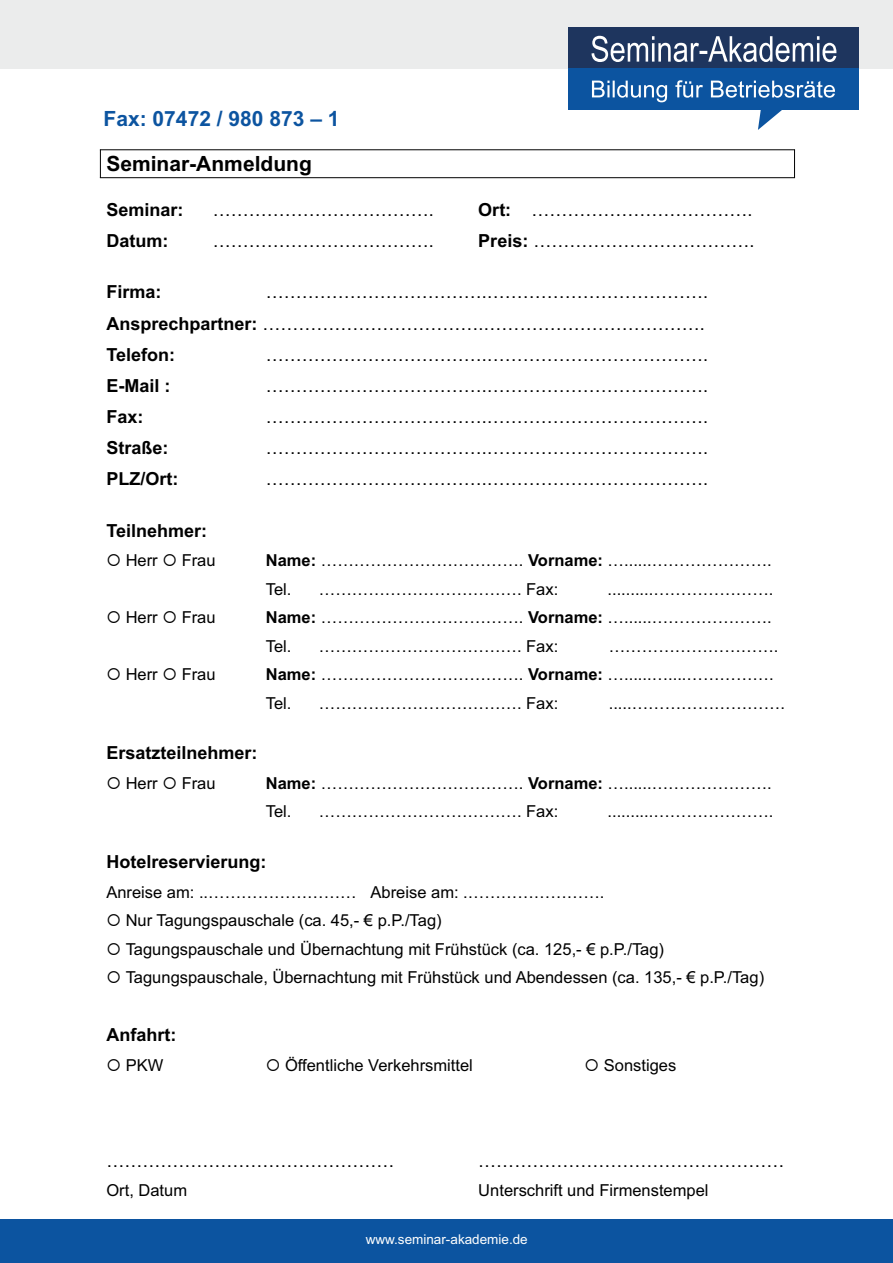
<style>
.page{position:relative;width:893px;height:1263px;background:#fff}
.page>*{position:absolute;margin:0;border:0;box-sizing:border-box;transform-origin:0 0}
.t1{font:700 21px "Arial";color:#0c54a0}
.t2{font:700 21px "Arial";color:#000}
.t3{font:18px/31px "Arial";color:#000}
.t4{font:700 18px "Arial";color:#000}
.t5{font:16.5px/28.5px "Arial";color:#000}
.t6{font:13.5px "Arial";color:#fefefe}
.s1{font-weight:700}
</style>
<div class="page">
<svg style="left:100px;top:150px;width:1px;height:27px"></svg>
<hr style="left:100px;top:177px;width:694px;height:1px;background:#000">
<svg style="left:794px;top:150px;width:1px;height:27px"></svg>
<hr style="left:100px;top:149px;width:694px;height:1px;background:#000">
<div style="left:0;top:0;width:893px;height:69px;background:#ebecec"></div>
<div style="left:568px;top:27px;width:290px;height:42px;background:#1e355e"></div>
<div style="left:568px;top:69px;width:290px;height:41px;background:#0c54a0"></div>
<svg style="left:591px;top:36px;width:245px;height:26px"></svg>
<svg style="left:592px;top:80px;width:243px;height:50px"></svg>
<div style="left:0;top:1219px;width:893px;height:44px;background:#0c54a0"></div>
<p class="t1" style="left:104px;top:111px;width:237px">Fax: 07472 / 980 873 – 1</p>
<p class="t2" style="left:106px;top:156px;width:207px">Seminar-Anmeldung</p>
<p class="t4" style="left:106px;top:203px;width:79px">Seminar:</p>
<p class="t3" style="left:213px;top:195px;width:223px">……………………………….</p>
<p class="t3" style="left:478px;top:195px;width:276px"><span class="s1">Ort:</span> ……………………………….</p>
<p class="t4" style="left:106px;top:234px;width:63px">Datum:</p>
<p class="t3" style="left:213px;top:227px;width:223px">……………………………….</p>
<p class="t3" style="left:478px;top:227px;width:278px"><span class="s1">Preis:</span> ……………………………….</p>
<p class="t4" style="left:106px;top:285px;width:57px">Firma:</p>
<p class="t3" style="left:106px;top:278px;width:603px;text-indent:159px">……………………………….……………………………….<br><span class="s1">Ansprechpartner:</span> ……………………………….……………………………….<br><span class="s1">Telefon:</span></p>
<p class="t3" style="left:266px;top:340px;width:444px">……………………………….……………………………….</p>
<p class="t4" style="left:106px;top:379px;width:66px">E-Mail :</p>
<p class="t3" style="left:266px;top:371px;width:444px">……………………………….……………………………….</p>
<p class="t4" style="left:106px;top:410px;width:39px">Fax:</p>
<p class="t3" style="left:266px;top:403px;width:444px">……………………………….……………………………….</p>
<p class="t4" style="left:106px;top:441px;width:64px">Straße:</p>
<p class="t3" style="left:266px;top:434px;width:444px">……………………………….……………………………….</p>
<p class="t4" style="left:106px;top:472px;width:73px">PLZ/Ort:</p>
<p class="t3" style="left:266px;top:465px;width:444px">……………………………….……………………………….</p>
<p class="t4" style="left:106px;top:524px;width:102px">Teilnehmer:</p>
<p class="t5" style="left:106px;top:548px;width:111px">○ Herr ○ Frau</p>
<p class="t5" style="left:266px;top:548px;width:507px"><span class="s1">Name:</span> ………………………………. <span class="s1">Vorname:</span> …......………………….<br>Tel.</p>
<p class="t5" style="left:319px;top:576px;width:241px">………………………………. Fax:</p>
<p class="t5" style="left:607px;top:576px;width:167px">..........………………….</p>
<p class="t5" style="left:106px;top:605px;width:111px">○ Herr ○ Frau</p>
<p class="t5" style="left:266px;top:605px;width:507px"><span class="s1">Name:</span> ………………………………. <span class="s1">Vorname:</span> …......………………….<br>Tel.</p>
<p class="t5" style="left:319px;top:633px;width:241px">………………………………. Fax:</p>
<p class="t5" style="left:608px;top:633px;width:171px">………………………….</p>
<p class="t5" style="left:106px;top:662px;width:111px">○ Herr ○ Frau</p>
<p class="t5" style="left:266px;top:662px;width:509px"><span class="s1">Name:</span> ………………………………. <span class="s1">Vorname:</span> …......…....…………….<br>Tel.</p>
<p class="t5" style="left:319px;top:690px;width:241px">………………………………. Fax:</p>
<p class="t5" style="left:608px;top:690px;width:178px">.....……………………….</p>
<p class="t4" style="left:106px;top:746px;width:153px">Ersatzteilnehmer:</p>
<p class="t5" style="left:106px;top:770px;width:111px">○ Herr ○ Frau</p>
<p class="t5" style="left:266px;top:770px;width:507px"><span class="s1">Name:</span> ………………………………. <span class="s1">Vorname:</span> …......………………….<br>Tel.</p>
<p class="t5" style="left:319px;top:799px;width:241px">………………………………. Fax:</p>
<p class="t5" style="left:607px;top:799px;width:167px">..........………………….</p>
<p class="t4" style="left:106px;top:855px;width:162px">Hotelreservierung:</p>
<p class="t5" style="left:106px;top:879px;width:499px">Anreise am: ..……………………… Abreise am: .…………………….</p>
<p class="t5" style="left:106px;top:908px;width:337px">○ Nur Tagungspauschale (ca. 45,- € p.P./Tag)</p>
<p class="t5" style="left:106px;top:936px;width:559px">○ Tagungspauschale und Übernachtung mit Frühstück (ca. 125,- € p.P./Tag)</p>
<p class="t5" style="left:106px;top:964px;width:659px">○ Tagungspauschale, Übernachtung mit Frühstück und Abendessen (ca. 135,- € p.P./Tag)</p>
<p class="t4" style="left:106px;top:1028px;width:71px">Anfahrt:</p>
<p class="t5" style="left:106px;top:1053px;width:58px">○ PKW</p>
<p class="t5" style="left:266px;top:1053px;width:208px">○ Öffentliche Verkehrsmittel</p>
<p class="t5" style="left:584px;top:1053px;width:93px">○ Sonstiges</p>
<p class="t3" style="left:106px;top:1146px;width:289px">…………………………………………</p>
<p class="t3" style="left:478px;top:1146px;width:307px">……………………………………………</p>
<p class="t5" style="left:106px;top:1178px;width:82px">Ort, Datum</p>
<p class="t5" style="left:478px;top:1178px;width:232px">Unterschrift und Firmenstempel</p>
<p class="t6" style="left:365px;top:1234px;width:164px">www.seminar-akademie.de</p>
</div>
